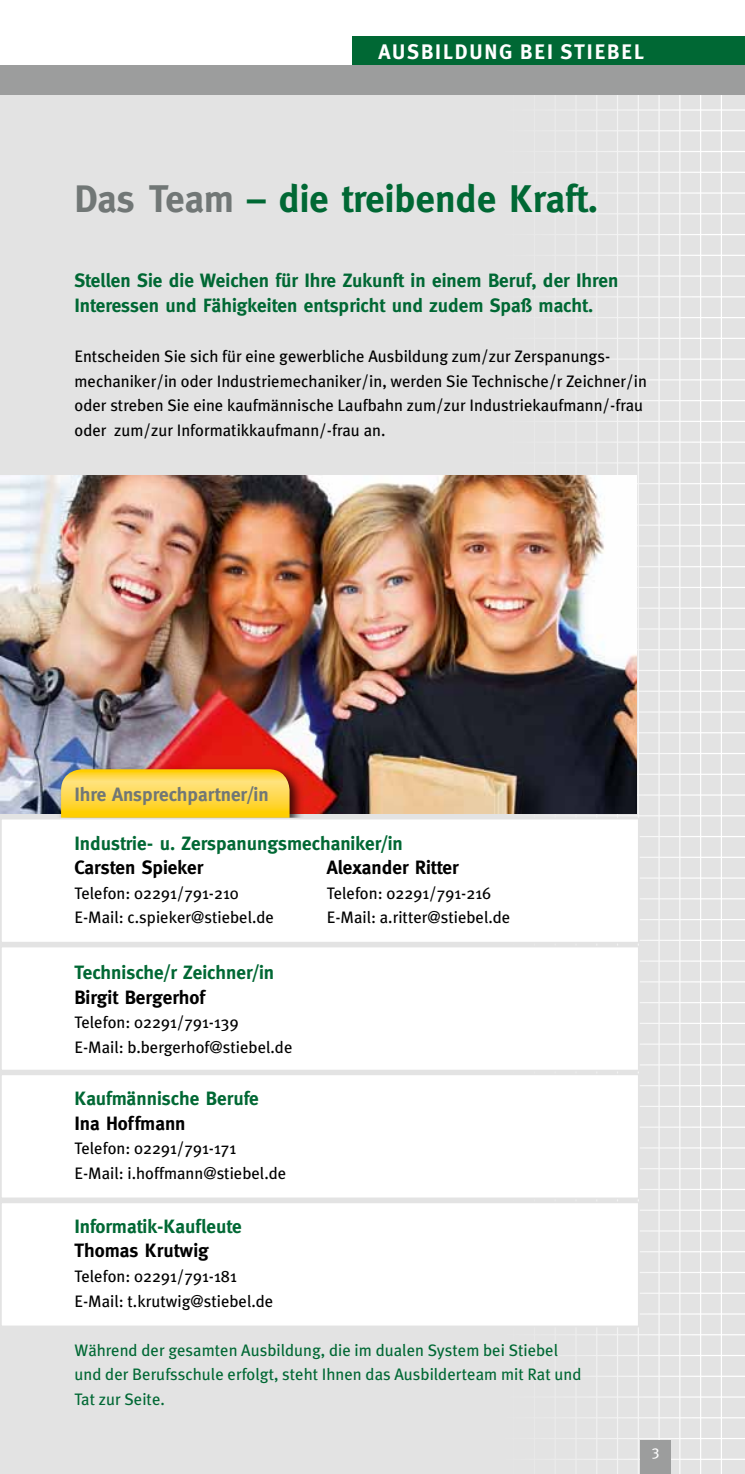
<style>
.page{position:relative;width:745px;height:1474px;background:#fff}
.page>*{position:absolute;margin:0;border:0;box-sizing:border-box;transform-origin:0 0}
.t1{font:700 38.5px "Meta";color:#006834}
.t2{font:700 21px "Meta Plus";letter-spacing:.065em;color:#fff}
.t3{font:700 19.25px/25.2px "Meta";color:#006834}
.t4{font:700 19.25px "Meta";color:#000}
.t5{font:700 19.25px "Meta";color:#717776}
.t6{font:16.62px/24.5px "Meta Plus";color:#000}
.t7{font:16.62px/24.5px "Meta Plus";color:#006834}
.t8{font:14.88px "Meta Plus";color:#fff}
.s1{color:#717776}
</style>
<div class="page">
<div style="left:0;top:92px;width:744px;height:1381px;background:#e3e3e3"></div>
<hr style="left:471px;top:234px;width:273px;height:1px;background:#fff">
<hr style="left:471px;top:213px;width:273px;height:1px;background:#fff">
<hr style="left:471px;top:192px;width:273px;height:2px;background:#fff">
<hr style="left:471px;top:172px;width:273px;height:1px;background:#fff">
<hr style="left:471px;top:151px;width:273px;height:1px;background:#fff">
<hr style="left:471px;top:130px;width:273px;height:1px;background:#fff">
<hr style="left:471px;top:109px;width:273px;height:2px;background:#fff">
<hr style="left:471px;top:255px;width:273px;height:1px;background:#fff">
<hr style="left:471px;top:275px;width:273px;height:2px;background:#fff">
<hr style="left:471px;top:296px;width:273px;height:1px;background:#fff">
<hr style="left:471px;top:317px;width:273px;height:1px;background:#fff">
<hr style="left:471px;top:338px;width:273px;height:1px;background:#fff">
<hr style="left:471px;top:358px;width:273px;height:2px;background:#fff">
<hr style="left:471px;top:379px;width:273px;height:1px;background:#fff">
<hr style="left:471px;top:400px;width:273px;height:1px;background:#fff">
<hr style="left:471px;top:421px;width:273px;height:1px;background:#fff">
<hr style="left:471px;top:441px;width:273px;height:2px;background:#fff">
<hr style="left:471px;top:462px;width:273px;height:1px;background:#fff">
<hr style="left:471px;top:483px;width:273px;height:1px;background:#fff">
<hr style="left:471px;top:504px;width:273px;height:1px;background:#fff">
<hr style="left:471px;top:524px;width:273px;height:2px;background:#fff">
<hr style="left:471px;top:545px;width:273px;height:1px;background:#fff">
<hr style="left:471px;top:566px;width:273px;height:1px;background:#fff">
<hr style="left:471px;top:587px;width:273px;height:1px;background:#fff">
<hr style="left:471px;top:607px;width:273px;height:2px;background:#fff">
<hr style="left:471px;top:628px;width:273px;height:1px;background:#fff">
<hr style="left:471px;top:649px;width:273px;height:1px;background:#fff">
<hr style="left:471px;top:670px;width:273px;height:1px;background:#fff">
<hr style="left:471px;top:690px;width:273px;height:2px;background:#fff">
<hr style="left:471px;top:711px;width:273px;height:1px;background:#fff">
<hr style="left:471px;top:732px;width:273px;height:1px;background:#fff">
<hr style="left:471px;top:753px;width:273px;height:1px;background:#fff">
<hr style="left:471px;top:773px;width:273px;height:2px;background:#fff">
<hr style="left:471px;top:794px;width:273px;height:1px;background:#fff">
<hr style="left:471px;top:815px;width:273px;height:1px;background:#fff">
<hr style="left:471px;top:836px;width:273px;height:1px;background:#fff">
<hr style="left:471px;top:856px;width:273px;height:2px;background:#fff">
<hr style="left:471px;top:877px;width:273px;height:1px;background:#fff">
<hr style="left:471px;top:898px;width:273px;height:1px;background:#fff">
<hr style="left:471px;top:919px;width:273px;height:1px;background:#fff">
<hr style="left:471px;top:939px;width:273px;height:2px;background:#fff">
<hr style="left:471px;top:960px;width:273px;height:1px;background:#fff">
<hr style="left:471px;top:981px;width:273px;height:1px;background:#fff">
<hr style="left:471px;top:1002px;width:273px;height:1px;background:#fff">
<hr style="left:471px;top:1022px;width:273px;height:2px;background:#fff">
<hr style="left:471px;top:1043px;width:273px;height:1px;background:#fff">
<hr style="left:471px;top:1064px;width:273px;height:1px;background:#fff">
<hr style="left:471px;top:1085px;width:273px;height:1px;background:#fff">
<hr style="left:471px;top:1105px;width:273px;height:2px;background:#fff">
<hr style="left:471px;top:1126px;width:273px;height:1px;background:#fff">
<hr style="left:471px;top:1147px;width:273px;height:1px;background:#fff">
<hr style="left:471px;top:1168px;width:273px;height:1px;background:#fff">
<hr style="left:471px;top:1188px;width:273px;height:2px;background:#fff">
<hr style="left:471px;top:1209px;width:273px;height:1px;background:#fff">
<hr style="left:471px;top:1230px;width:273px;height:1px;background:#fff">
<hr style="left:471px;top:1251px;width:273px;height:1px;background:#fff">
<hr style="left:471px;top:1271px;width:273px;height:2px;background:#fff">
<hr style="left:471px;top:1292px;width:273px;height:1px;background:#fff">
<hr style="left:471px;top:1313px;width:273px;height:1px;background:#fff">
<hr style="left:471px;top:1334px;width:273px;height:1px;background:#fff">
<hr style="left:471px;top:1354px;width:273px;height:2px;background:#fff">
<hr style="left:471px;top:1375px;width:273px;height:1px;background:#fff">
<hr style="left:471px;top:1396px;width:273px;height:1px;background:#fff">
<hr style="left:471px;top:1417px;width:273px;height:1px;background:#fff">
<hr style="left:471px;top:1437px;width:273px;height:2px;background:#fff">
<hr style="left:471px;top:1458px;width:273px;height:1px;background:#fff">
<hr style="left:720px;top:0;width:1px;height:1473px;background:#fff">
<hr style="left:699px;top:0;width:1px;height:1473px;background:#fff">
<hr style="left:678px;top:0;width:2px;height:1473px;background:#fff">
<hr style="left:658px;top:0;width:1px;height:1473px;background:#fff">
<hr style="left:637px;top:0;width:1px;height:1473px;background:#fff">
<hr style="left:616px;top:0;width:1px;height:1473px;background:#fff">
<hr style="left:595px;top:0;width:2px;height:1473px;background:#fff">
<hr style="left:575px;top:0;width:1px;height:1473px;background:#fff">
<hr style="left:554px;top:0;width:1px;height:1473px;background:#fff">
<hr style="left:533px;top:0;width:1px;height:1473px;background:#fff">
<hr style="left:512px;top:0;width:2px;height:1473px;background:#fff">
<hr style="left:492px;top:0;width:1px;height:1473px;background:#fff">
<hr style="left:471px;top:0;width:1px;height:1473px;background:#fff">
<img style="left:0;top:475px;width:636px;height:339px">
<div style="left:56px;top:764px;width:248px;height:68px;background:#000;opacity:.75"></div>
<svg style="left:61px;top:769px;width:228px;height:48px;background:#fcd43f"></svg>
<div style="left:1px;top:1202px;width:637px;height:124px;background:#fff"></div>
<div style="left:0;top:1201px;width:639px;height:126px;border:2px solid #e3e3e3"></div>
<div style="left:1px;top:946px;width:637px;height:124px;background:#fff"></div>
<div style="left:0;top:945px;width:639px;height:126px;border:2px solid #e3e3e3"></div>
<div style="left:1px;top:1074px;width:637px;height:124px;background:#fff"></div>
<div style="left:0;top:1073px;width:639px;height:126px;border:2px solid #e3e3e3"></div>
<div style="left:1px;top:818px;width:637px;height:124px;background:#fff"></div>
<div style="left:0;top:817px;width:639px;height:126px;border:2px solid #e3e3e3"></div>
<div style="left:352px;top:36px;width:392px;height:29px;background:#006834"></div>
<div style="left:0;top:65px;width:744px;height:30px;background:#9c9d9d"></div>
<div style="left:639px;top:1440px;width:31px;height:33px;background:#9c9d9d"></div>
<p class="t2" style="left:378px;top:39px;width:267px">AUSBILDUNG BEI STIEBEL</p>
<h1 class="t1" style="left:74px;top:177px;width:524px"><span class="s1">Das Team</span> – die treibende Kraft.</h1>
<p class="t3" style="left:74px;top:268px;width:545px">Stellen Sie die Weichen für Ihre Zukunft in einem Beruf, der Ihren<br>Interessen und Fähigkeiten entspricht und zudem Spaß macht.</p>
<p class="t6" style="left:74px;top:344px;width:573px">Entscheiden Sie sich für eine gewerbliche Ausbildung zum/zur Zerspanungs&shy;mechaniker/in oder Industriemechaniker/in, werden Sie Technische/r Zeichner/in oder streben Sie eine kaufmännische Laufbahn zum/zur Industriekaufmann/-frau oder zum/zur Informatikkaufmann/-frau an.</p>
<p class="t5" style="left:74px;top:782px;width:195px">Ihre Ansprechpartner/in</p>
<p class="t3" style="left:74px;top:830px;width:329px">Industrie- u. Zerspanungsmechaniker/in</p>
<p class="t4" style="left:74px;top:856px;width:130px">Carsten Spieker</p>
<p class="t4" style="left:326px;top:856px;width:133px">Alexander Ritter</p>
<p class="t6" style="left:74px;top:880px;width:166px">Telefon: 02291/791-210</p>
<p class="t6" style="left:326px;top:880px;width:166px">Telefon: 02291/791-216</p>
<p class="t6" style="left:74px;top:904px;width:201px">E-Mail: c.spieker@stiebel.de</p>
<p class="t6" style="left:326px;top:904px;width:185px">E-Mail: a.ritter@stiebel.de</p>
<p class="t3" style="left:74px;top:959px;width:201px">Technische/r Zeichner/in</p>
<p class="t4" style="left:74px;top:985px;width:132px">Birgit Bergerhof</p>
<p class="t6" style="left:74px;top:1009px;width:219px">Telefon: 02291/791-139<br>E-Mail: b.bergerhof@stiebel.de</p>
<p class="t3" style="left:74px;top:1085px;width:186px">Kaufmännische Berufe</p>
<p class="t4" style="left:74px;top:1111px;width:112px">Ina Hoffmann</p>
<p class="t6" style="left:74px;top:1135px;width:213px">Telefon: 02291/791-171<br>E-Mail: i.hoffmann@stiebel.de</p>
<p class="t3" style="left:74px;top:1213px;width:169px">Informatik-Kaufleute</p>
<p class="t4" style="left:74px;top:1239px;width:136px">Thomas Krutwig</p>
<p class="t6" style="left:74px;top:1263px;width:200px">Telefon: 02291/791-181<br>E-Mail: t.krutwig@stiebel.de</p>
<p class="t7" style="left:74px;top:1337px;width:508px">Während der gesamten Ausbildung, die im dualen System bei Stiebel und der Berufsschule erfolgt, steht Ihnen das Ausbilderteam mit Rat und<br>Tat zur Seite.</p>
<p class="t8" style="left:651px;top:1442px;width:9px">3</p>
</div>
